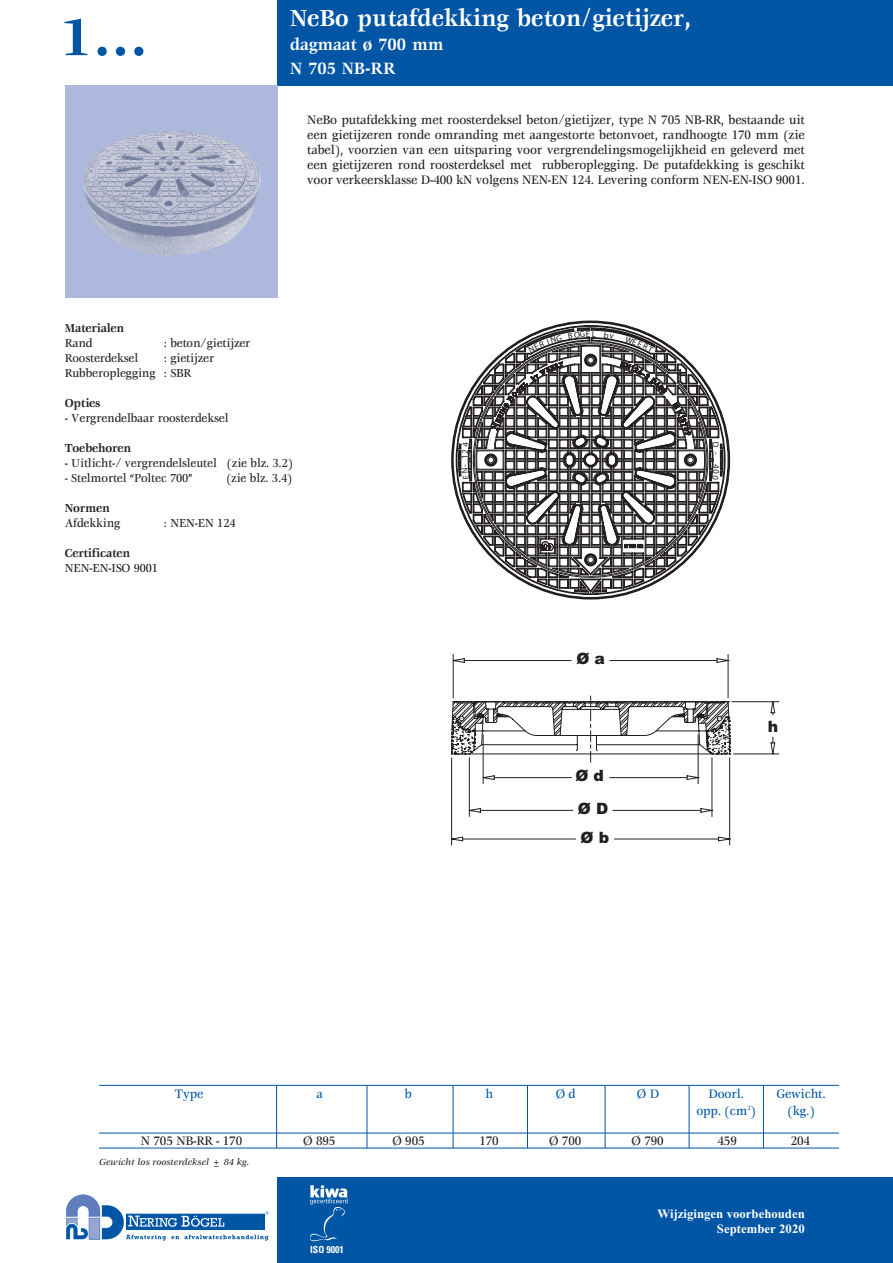
<style>
.page{position:relative;width:893px;height:1263px;background:#fff}
.page>*{position:absolute;margin:0;border:0;box-sizing:border-box;transform-origin:0 0}
.t1{font:700 57px "Veljovic";color:#0155a5}
.t2{font:700 25.5px "Veljovic";color:#fff;scale:.9 1}
.t3{font:700 18px/24px "Veljovic";color:#fff;scale:.9 1}
.t4{font:900 15.6px "Arial";color:#231f20}
.t5{font:500 13.5px/15px "Veljovic";letter-spacing:-.01em;color:#231f20;text-align:justify;scale:.9 1}
.t6{font:500 13.5px "Veljovic";letter-spacing:-.01em;color:#0155a5;scale:.9 1}
.t7{font:500 12.75px/15px "Veljovic";letter-spacing:-.01em;color:#231f20;scale:.9 1}
.t8{font:700 12.75px "Veljovic";letter-spacing:-.01em;color:#231f20;scale:.9 1}
.t9{font:700 12.75px/15px "Times New Roman";color:#fff;text-align:right}
.t10{font:italic 500 9.75px "Veljovic";color:#231f20}
.t11{font:700 condensed 9.75px "Univers LT Std";color:#fff}
</style>
<div class="page">
<div style="left:277px;top:0;width:616px;height:85px;background:#0155a5"></div>
<div style="left:277px;top:1178px;width:616px;height:85px;background:#0155a5"></div>
<svg style="left:66px;top:1194px;width:203px;height:46px"></svg>
<svg style="left:310px;top:1185px;width:37px;height:56px"></svg>
<div style="left:65px;top:85px;width:212px;height:213px;background:#adb8dc"></div>
<img style="left:83px;top:131px;width:178px;height:124px">
<svg style="left:452px;top:406px;width:277px;height:407px"></svg>
<svg style="left:477px;top:593px;width:227px;height:103px"></svg>
<hr style="left:733px;top:753px;width:46px;height:1px;background:#231f20">
<hr style="left:732px;top:701px;width:47px;height:1px;background:#231f20">
<hr style="left:451px;top:758px;width:1px;height:87px;background:#231f20">
<hr style="left:729px;top:758px;width:1px;height:87px;background:#231f20">
<hr style="left:463px;top:839px;width:113px;height:1px;background:#231f20">
<hr style="left:614px;top:839px;width:105px;height:1px;background:#231f20">
<hr style="left:469px;top:758px;width:1px;height:58px;background:#231f20">
<hr style="left:712px;top:758px;width:1px;height:58px;background:#231f20">
<hr style="left:480px;top:810px;width:93px;height:1px;background:#231f20">
<hr style="left:613px;top:810px;width:88px;height:1px;background:#231f20">
<hr style="left:453px;top:654px;width:1px;height:44px;background:#231f20">
<hr style="left:728px;top:654px;width:1px;height:44px;background:#231f20">
<hr style="left:464px;top:660px;width:107px;height:1px;background:#231f20">
<hr style="left:610px;top:660px;width:107px;height:1px;background:#231f20">
<hr style="left:483px;top:735px;width:1px;height:49px;background:#231f20">
<hr style="left:698px;top:735px;width:1px;height:49px;background:#231f20">
<hr style="left:494px;top:777px;width:78px;height:1px;background:#231f20">
<hr style="left:610px;top:777px;width:77px;height:1px;background:#231f20">
<svg style="left:451px;top:696px;width:280px;height:66px"></svg>
<hr style="left:99px;top:1085px;width:740px;height:1px;background:#0155a5">
<hr style="left:99px;top:1133px;width:740px;height:1px;background:#0155a5">
<hr style="left:99px;top:1148px;width:740px;height:1px;background:#0155a5">
<hr style="left:276px;top:1085px;width:1px;height:63px;background:#0155a5">
<hr style="left:367px;top:1085px;width:1px;height:63px;background:#0155a5">
<hr style="left:453px;top:1085px;width:1px;height:63px;background:#0155a5">
<hr style="left:527px;top:1085px;width:1px;height:63px;background:#0155a5">
<hr style="left:605px;top:1085px;width:1px;height:63px;background:#0155a5">
<hr style="left:689px;top:1085px;width:1px;height:63px;background:#0155a5">
<hr style="left:763px;top:1085px;width:1px;height:63px;background:#0155a5">
<svg style="left:457px;top:327px;width:262px;height:266px"></svg>
<h1 class="t1" style="left:60px;top:15px;width:89px">1…</h1>
<h2 class="t2" style="left:290px;top:8px;width:447px">NeBo putafdekking beton/gietijzer,</h2>
<h3 class="t3" style="left:290px;top:34px;width:172px">dagmaat ø 700 mm<br>N 705 NB-RR</h3>
<p class="t5" style="left:307px;top:113px;width:554px">NeBo putafdekking met roosterdeksel beton/gietijzer, type N 705 NB-RR, bestaande uit een gietijzeren ronde omranding met aangestorte betonvoet, randhoogte 170 mm (zie tabel), voorzien van een uitsparing voor vergrendelingsmogelijkheid en geleverd met een gietijzeren rond roosterdeksel met rubberoplegging. De putafdekking is geschikt voor verkeersklasse D-400 kN volgens NEN-EN 124. Levering conform NEN-EN-ISO 9001.</p>
<p class="t8" style="left:65px;top:323px;width:67px">Materialen</p>
<p class="t7" style="left:65px;top:336px;width:32px">Rand</p>
<p class="t7" style="left:164px;top:336px;width:98px">: beton/gietijzer</p>
<p class="t7" style="left:65px;top:351px;width:83px">Roosterdeksel</p>
<p class="t7" style="left:65px;top:351px;width:167px;text-indent:99px">: gietijzer<br>Rubberoplegging : SBR</p>
<p class="t8" style="left:65px;top:398px;width:41px">Opties</p>
<p class="t7" style="left:65px;top:411px;width:183px">- Vergrendelbaar roosterdeksel</p>
<p class="t8" style="left:65px;top:443px;width:75px">Toebehoren</p>
<p class="t7" style="left:65px;top:456px;width:255px">- Uitlicht-/ vergrendelsleutel (zie blz. 3.2)</p>
<p class="t7" style="left:65px;top:471px;width:143px">- Stelmortel “Poltec 700”</p>
<p class="t7" style="left:226px;top:471px;width:75px">(zie blz. 3.4)</p>
<p class="t8" style="left:65px;top:503px;width:51px">Normen</p>
<p class="t7" style="left:65px;top:516px;width:63px">Afdekking</p>
<p class="t7" style="left:164px;top:516px;width:81px">: NEN-EN 124</p>
<p class="t8" style="left:65px;top:548px;width:74px">Certificaten</p>
<p class="t7" style="left:65px;top:561px;width:105px">NEN-EN-ISO 9001</p>
<p class="t4" style="left:576px;top:649px;width:30px">Ø a</p>
<p class="t4" style="left:575px;top:766px;width:30px">Ø d</p>
<p class="t4" style="left:578px;top:799px;width:32px">Ø D</p>
<p class="t4" style="left:581px;top:829px;width:30px">Ø b</p>
<p class="t4" style="left:768px;top:717px;width:12px">h</p>
<p class="t6" style="left:175px;top:1088px;width:33px">Type</p>
<p class="t6" style="left:316px;top:1088px;width:9px">a</p>
<p class="t6" style="left:405px;top:1088px;width:9px">b</p>
<p class="t6" style="left:485px;top:1088px;width:10px">h</p>
<p class="t6" style="left:556px;top:1088px;width:24px">Ø d</p>
<p class="t6" style="left:637px;top:1088px;width:26px">Ø D</p>
<p class="t6" style="left:708px;top:1088px;width:41px">Doorl.</p>
<p class="t6" style="left:776px;top:1088px;width:56px">Gewicht.</p>
<p class="t6" style="left:696px;top:1105px;width:68px">opp. (cm<sup>2</sup>)</p>
<p class="t6" style="left:787px;top:1105px;width:32px">(kg.)</p>
<p class="t5" style="left:141px;top:1134px;width:114px">N 705 NB-RR - 170</p>
<p class="t5" style="left:303px;top:1134px;width:37px">Ø 895</p>
<p class="t5" style="left:392px;top:1134px;width:37px">Ø 905</p>
<p class="t5" style="left:479px;top:1134px;width:23px">170</p>
<p class="t5" style="left:549px;top:1134px;width:37px">Ø 700</p>
<p class="t5" style="left:631px;top:1134px;width:37px">Ø 790</p>
<p class="t5" style="left:717px;top:1134px;width:23px">459</p>
<p class="t5" style="left:791px;top:1134px;width:23px">204</p>
<p class="t10" style="left:99px;top:1158px;width:152px">Gewicht los roosterdeksel ± 84 kg.</p>
<p class="t11" style="left:310px;top:1244px;width:35px">ISO 9001</p>
<p class="t9" style="left:657px;top:1207px;width:149px">Wijzigingen voorbehouden<br>September 2020</p>
</div>
